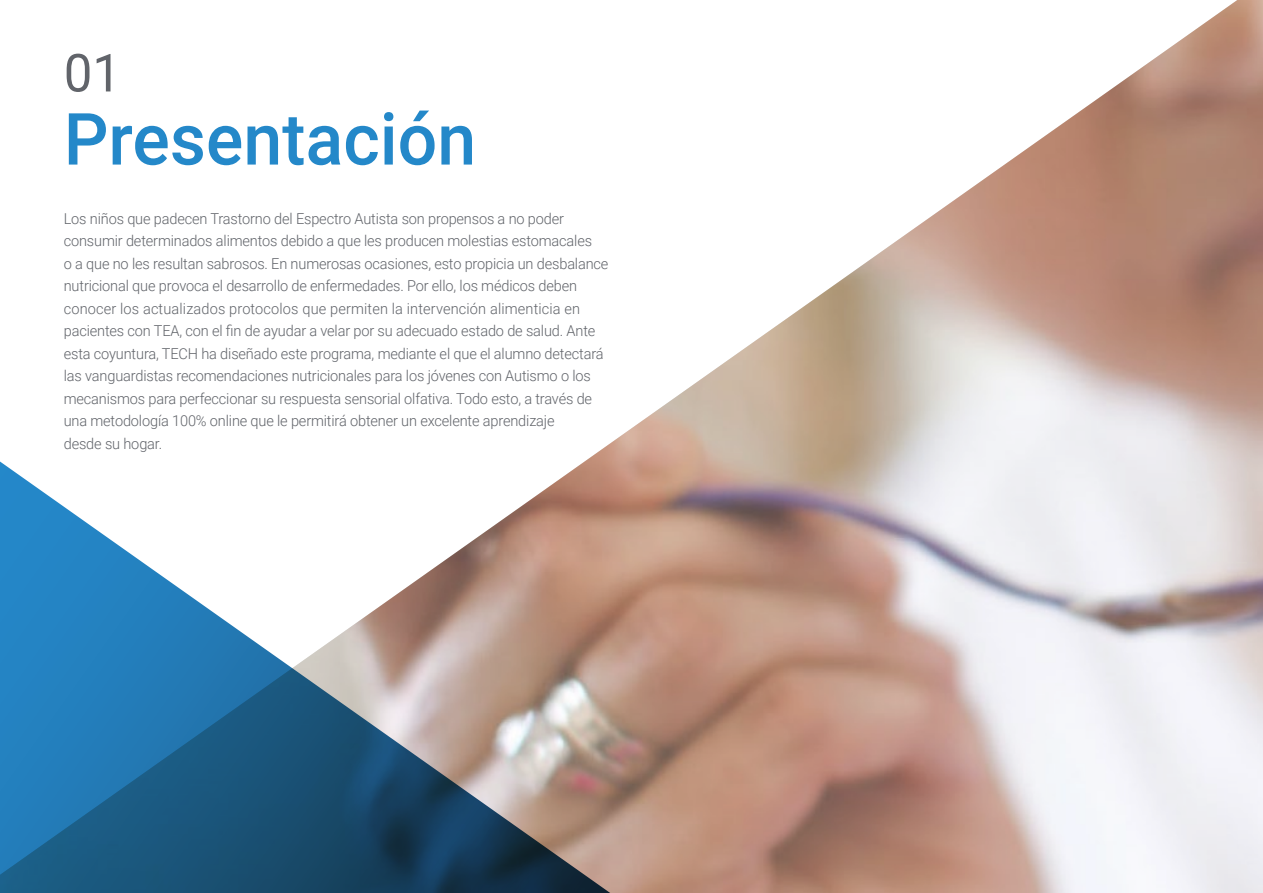
<style>
.page{position:relative;width:1263px;height:893px;background:#fff}
.page>*{position:absolute;margin:0;border:0;box-sizing:border-box;transform-origin:0 0}
.t1{font:500 72px "Roboto";color:#2488c9}
.t2{font:52.5px "Roboto";color:#61646a}
.t3{font:300 15px/22.5px "Roboto";letter-spacing:-.01em;color:#61646a}
</style>
<div class="page">
<img style="left:606px;top:0;width:657px;height:893px">
<svg style="left:0;top:446px;width:640px;height:447px"></svg>
<h2 class="t2" style="left:64px;top:36px;width:59px">01</h2>
<h1 class="t1" style="left:64px;top:89px;width:414px">Presentación</h1>
<p class="t3" style="left:64px;top:207px;width:546px">Los niños que padecen Trastorno del Espectro Autista son propensos a no poder consumir determinados alimentos debido a que les producen molestias estomacales<br>o a que no les resultan sabrosos. En numerosas ocasiones, esto propicia un desbalance nutricional que provoca el desarrollo de enfermedades. Por ello, los médicos deben conocer los actualizados protocolos que permiten la intervención alimenticia en pacientes con TEA, con el fin de ayudar a velar por su adecuado estado de salud. Ante esta coyuntura, TECH ha diseñado este programa, mediante el que el alumno detectará las vanguardistas recomendaciones nutricionales para los jóvenes con Autismo o los mecanismos para perfeccionar su respuesta sensorial olfativa. Todo esto, a través de una metodología 100% online que le permitirá obtener un excelente aprendizaje<br>desde su hogar.</p>
</div>
